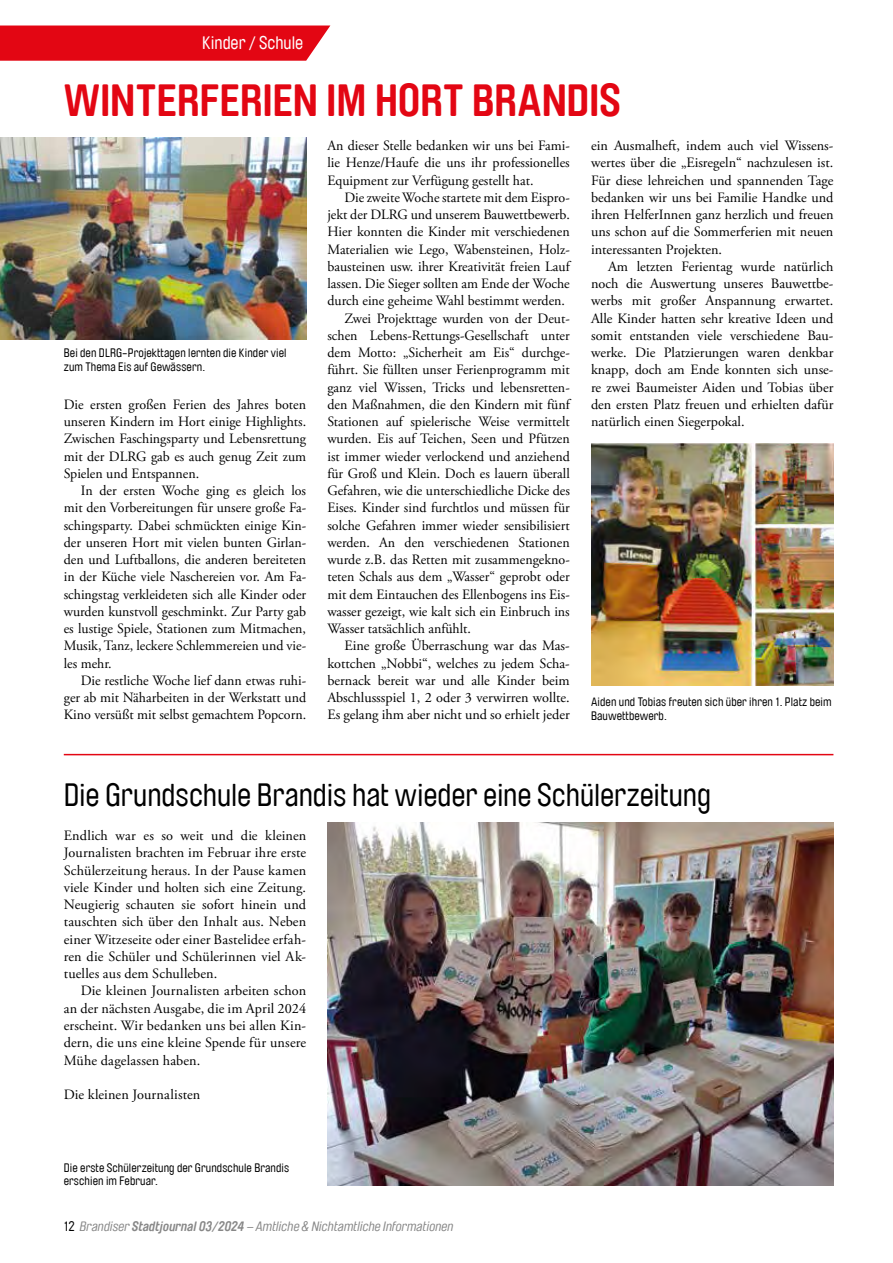
<style>
.page{position:relative;width:893px;height:1263px;background:#fff}
.page>*{position:absolute;margin:0;border:0;box-sizing:border-box;transform-origin:0 0}
.t1{font:700 45px "Brauer Neue";letter-spacing:-.005em;color:#e30613}
.t2{font:31.5px "Brauer Neue";letter-spacing:-.005em;color:#000}
.t3{font:18px "Brauer Neue";color:#fff}
.t4{font:14.25px/17.2px "Adobe Garamond Pro";color:#000;text-align:justify}
.t5{font:italic 13.5px "Brauer Neue";color:#878787}
.t6{font:12px/13.5px "Brauer Neue";letter-spacing:.01em;color:#000}
.s1{font-style:normal;color:#000}
.s2{font-weight:700}
</style>
<div class="page">
<div style="left:0;top:26px;width:330px;height:35px;background:#e30613"></div>
<img style="left:591px;top:444px;width:242px;height:241px">
<img style="left:0;top:137px;width:306px;height:203px">
<hr style="left:64px;top:754px;width:769px;height:1px;background:#e30613">
<img style="left:327px;top:823px;width:506px;height:362px">
<p class="t3" style="left:202px;top:32px;width:103px">Kinder / Schule</p>
<h1 class="t1" style="left:64px;top:74px;width:559px">WINTERFERIEN IM HORT BRANDIS</h1>
<p class="t6" style="left:64px;top:347px;width:224px">Bei den DLRG-Projekttagen lernten die Kinder viel zum Thema Eis auf Gewässern.</p>
<p class="t4" style="left:64px;top:396px;width:244px">Die ersten großen Ferien des Jahres boten unseren Kindern im Hort einige Highlights.<br>Zwischen Faschingsparty und Lebensrettung mit der DLRG gab es auch genug Zeit zum Spielen und Entspannen.</p>
<p class="t4" style="left:64px;top:482px;width:244px;text-indent:17px">In der ersten Woche ging es gleich los mit den Vorbereitungen für unsere große Fa&shy;schingsparty. Dabei schmückten einige Kin&shy;der unseren Hort mit vielen bunten Girlan&shy;den und Luftballons, die anderen bereiteten in der Küche viele Naschereien vor. Am Fa&shy;schingstag verkleideten sich alle Kinder oder wurden kunstvoll geschminkt. Zur Party gab es lustige Spiele, Stationen zum Mitmachen, Musik, Tanz, leckere Schlemmereien und vie&shy;les mehr.</p>
<p class="t4" style="left:64px;top:672px;width:244px;text-indent:17px">Die restliche Woche lief dann etwas ruhi&shy;ger ab mit Näharbeiten in der Werkstatt und Kino versüßt mit selbst gemachtem Popcorn.</p>
<p class="t4" style="left:327px;top:137px;width:244px">An dieser Stelle bedanken wir uns bei Fami&shy;lie Henze/Haufe die uns ihr professionelles Equipment zur Verfügung gestellt hat.</p>
<p class="t4" style="left:344px;top:189px;width:227px">Die zweite Woche startete mit dem Eispro-</p>
<p class="t4" style="left:327px;top:206px;width:244px">jekt der DLRG und unserem Bauwettbewerb.</p>
<p class="t4" style="left:327px;top:224px;width:244px">Hier konnten die Kinder mit verschiedenen</p>
<p class="t4" style="left:327px;top:241px;width:244px">Materialien wie Lego, Wabensteinen, Holz-</p>
<p class="t4" style="left:327px;top:258px;width:244px">bausteinen usw. ihrer Kreativität freien Lauf</p>
<p class="t4" style="left:327px;top:275px;width:244px">lassen. Die Sieger sollten am Ende der Woche</p>
<p class="t4" style="left:327px;top:293px;width:239px">durch eine geheime Wahl bestimmt werden.</p>
<p class="t4" style="left:344px;top:310px;width:227px">Zwei Projekttage wurden von der Deut-</p>
<p class="t4" style="left:327px;top:327px;width:244px">schen Lebens-Rettungs-Gesellschaft unter</p>
<p class="t4" style="left:327px;top:344px;width:244px">dem Motto: „Sicherheit am Eis“ durchge-</p>
<p class="t4" style="left:327px;top:362px;width:244px">führt. Sie füllten unser Ferienprogramm mit</p>
<p class="t4" style="left:327px;top:379px;width:244px">ganz viel Wissen, Tricks und lebensretten-</p>
<p class="t4" style="left:327px;top:396px;width:244px">den Maßnahmen, die den Kindern mit fünf</p>
<p class="t4" style="left:327px;top:413px;width:244px">Stationen auf spielerische Weise vermittelt</p>
<p class="t4" style="left:327px;top:431px;width:244px">wurden. Eis auf Teichen, Seen und Pfützen</p>
<p class="t4" style="left:327px;top:448px;width:244px">ist immer wieder verlockend und anziehend</p>
<p class="t4" style="left:327px;top:465px;width:244px">für Groß und Klein. Doch es lauern überall</p>
<p class="t4" style="left:327px;top:482px;width:244px">Gefahren, wie die unterschiedliche Dicke des</p>
<p class="t4" style="left:327px;top:500px;width:244px">Eises. Kinder sind furchtlos und müssen für</p>
<p class="t4" style="left:327px;top:517px;width:244px">solche Gefahren immer wieder sensibilisiert</p>
<p class="t4" style="left:327px;top:534px;width:244px">werden. An den verschiedenen Stationen</p>
<p class="t4" style="left:327px;top:551px;width:244px">wurde z.B. das Retten mit zusammengekno-</p>
<p class="t4" style="left:327px;top:569px;width:244px">teten Schals aus dem „Wasser“ geprobt oder</p>
<p class="t4" style="left:327px;top:586px;width:244px">mit dem Eintauchen des Ellenbogens ins Eis-</p>
<p class="t4" style="left:327px;top:603px;width:244px">wasser gezeigt, wie kalt sich ein Einbruch ins</p>
<p class="t4" style="left:327px;top:620px;width:145px">Wasser tatsächlich anfühlt.</p>
<p class="t4" style="left:344px;top:638px;width:227px">Eine große Überraschung war das Mas-</p>
<p class="t4" style="left:327px;top:655px;width:244px">kottchen „Nobbi“, welches zu jedem Scha-</p>
<p class="t4" style="left:327px;top:672px;width:244px">bernack bereit war und alle Kinder beim</p>
<p class="t4" style="left:327px;top:689px;width:244px">Abschlussspiel 1, 2 oder 3 verwirren wollte.</p>
<p class="t4" style="left:327px;top:707px;width:244px">Es gelang ihm aber nicht und so erhielt jeder</p>
<p class="t4" style="left:591px;top:137px;width:244px">ein Ausmalheft, indem auch viel Wissens&shy;wertes über die „Eisregeln“ nachzulesen ist.<br>Für diese lehreichen und spannenden Tage bedanken wir uns bei Familie Handke und ihren HelferInnen ganz herzlich und freuen uns schon auf die Sommerferien mit neuen interessanten Projekten.</p>
<p class="t4" style="left:591px;top:258px;width:244px;text-indent:17px">Am letzten Ferientag wurde natürlich noch die Auswertung unseres Bauwettbe&shy;werbs mit großer Anspannung erwartet.<br>Alle Kinder hatten sehr kreative Ideen und somit entstanden viele verschiedene Bau&shy;werke. Die Platzierungen waren denkbar knapp, doch am Ende konnten sich unse&shy;re zwei Baumeister Aiden und Tobias über den ersten Platz freuen und erhielten dafür natürlich einen Siegerpokal.</p>
<p class="t6" style="left:591px;top:695px;width:242px">Aiden und Tobias freuten sich über ihren 1. Platz beim<br>Bauwettbewerb.</p>
<h2 class="t2" style="left:64px;top:777px;width:649px">Die Grundschule Brandis hat wieder eine Schülerzeitung</h2>
<p class="t4" style="left:64px;top:827px;width:244px">Endlich war es so weit und die kleinen Journalisten brachten im Februar ihre erste Schülerzeitung heraus. In der Pause kamen viele Kinder und holten sich eine Zeitung.<br>Neugierig schauten sie sofort hinein und tauschten sich über den Inhalt aus. Neben einer Witzeseite oder einer Bastelidee erfah&shy;ren die Schüler und Schülerinnen viel Ak&shy;tuelles aus dem Schulleben.</p>
<p class="t4" style="left:64px;top:983px;width:244px;text-indent:17px">Die kleinen Journalisten arbeiten schon an der nächsten Ausgabe, die im April 2024 erscheint. Wir bedanken uns bei allen Kin&shy;dern, die uns eine kleine Spende für unsere Mühe dagelassen haben.</p>
<p class="t4" style="left:64px;top:1086px;width:138px">Die kleinen Journalisten</p>
<p class="t6" style="left:64px;top:1161px;width:227px">Die erste Schülerzeitung der Grundschule Brandis erschien im Februar.</p>
<p class="t5" style="left:64px;top:1219px;width:391px"><span class="s1">12</span> Brandiser <span class="s2">Stadtjournal 03/2024</span> – Amtliche &amp; Nichtamtliche Informationen</p>
</div>
